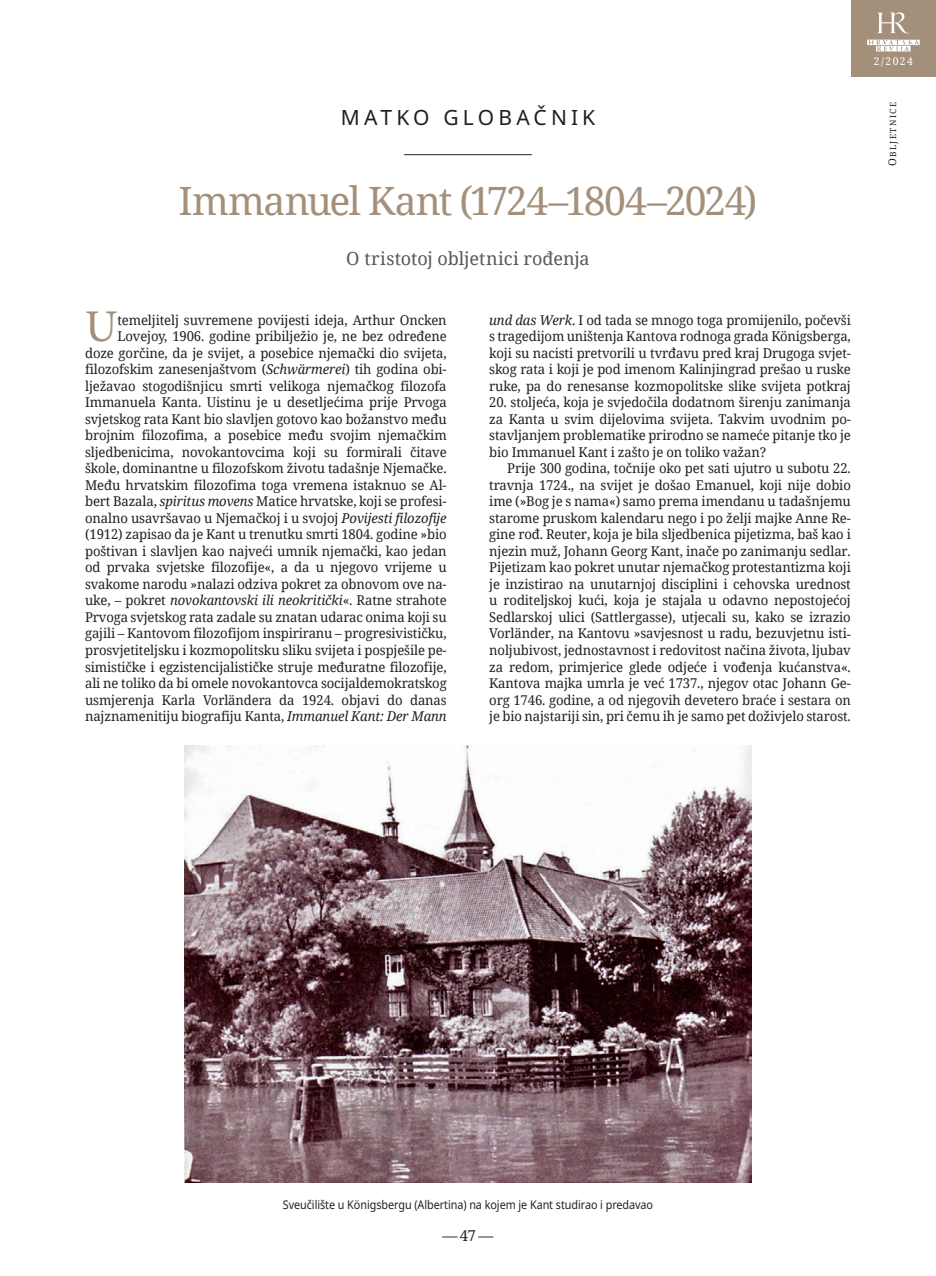
<style>
.page{position:relative;width:936px;height:1276px;background:#fff}
.page>*{position:absolute;margin:0;border:0;box-sizing:border-box;transform-origin:0 0}
.t1{font:500 45.3px "Minion Pro";color:#a4907a}
.t2{font:39px "Noto Serif";letter-spacing:-.04em;color:#a4907a}
.t3{font:21px "Noto Sans";letter-spacing:.195em;color:#231f20}
.t4{font:18px "Noto Serif";letter-spacing:-.005em;color:#57585a}
.t5{font:15px "Noto Serif";color:#231f20}
.t6{font:13.5px/16.5px "Noto Serif";letter-spacing:-.01em;color:#231f20;text-align:justify}
.t7{font:12px "Noto Sans";letter-spacing:-.005em;color:#231f20;scale:.9 1}
.t8{font:10.5px "Noto Serif SC800";color:#fff}
.t9{font:8.4px "Noto Serif SC800";letter-spacing:.165em;color:#231f20}
.s1{font-style:italic}
.s2{font-size:10.5px}
</style>
<div class="page">
<hr style="left:404px;top:154px;width:127px;height:1px;background:#231f20">
<img style="left:185px;top:746px;width:566px;height:436px">
<div style="left:850px;top:0;width:85px;height:77px;background:#a4907a"></div>
<svg style="left:877px;top:12px;width:33px;height:21px"></svg>
<svg style="left:867px;top:40px;width:52px;height:12px"></svg>
<h3 class="t3" style="left:340px;top:105px;width:256px">Matko Globačnik</h3>
<h2 class="t2" style="left:178px;top:174px;width:580px">Immanuel Kant (1724–1804–2024)</h2>
<h3 class="t4" style="left:346px;top:246px;width:245px">O tristotoj obljetnici rođenja</h3>
<h1 class="t1" style="left:85px;top:296px;width:34px">U</h1>
<p class="t6" style="left:85px;top:311px;width:363px;text-align:right">temeljitelj suvremene povijesti ideja, Arthur Oncken Lovejoy, 1906. godine pribilježio je, ne bez određene<br>doze gorčine, da je svijet, a posebice njemački dio svijeta, filozofskim zanesenjaštvom (<span class="s1">Schwärmerei</span>) tih godina obi&shy;lježavao stogodišnjicu smrti velikoga njemačkog filozofa Immanuela Kanta. Uistinu je u desetljećima prije Prvoga svjetskog rata Kant bio slavljen gotovo kao božanstvo među brojnim filozofima, a posebice među svojim njemačkim sljedbenicima, novokantovcima koji su formirali čitave škole, dominantne u filozofskom životu tadašnje Njemačke.<br>Među hrvatskim filozofima toga vremena istaknuo se Al&shy;bert Bazala, <span class="s1">spiritus movens</span> Matice hrvatske, koji se profesi&shy;onalno usavršavao u Njemačkoj i u svojoj <span class="s1">Povijesti filozofije </span>(1912) zapisao da je Kant u trenutku smrti 1804. godine »bio poštivan i slavljen kao najveći umnik njemački, kao jedan od prvaka svjetske filozofije«, a da u njegovo vrijeme u svakome narodu »nalazi odziva pokret za obnovom ove na&shy;uke, – pokret <span class="s1">novokantovski ili neokritički</span>«. Ratne strahote Prvoga svjetskog rata zadale su znatan udarac onima koji su gajili – Kantovom filozofijom inspiriranu – progresivističku, prosvjetiteljsku i kozmopolitsku sliku svijeta i pospješile pe&shy;simističke i egzistencijalističke struje međuratne filozofije, ali ne toliko da bi omele novokantovca socijaldemokratskog usmjerenja Karla Vorländera da 1924. objavi do danas najznamenitiju biografiju Kanta, <span class="s1">Immanuel Kant: Der Mann</span></p>
<p class="t6" style="left:489px;top:311px;width:363px"><span class="s1">und das Werk</span>. I od tada se mnogo toga promijenilo, počevši s tragedijom uništenja Kantova rodnoga grada Königsberga, koji su nacisti pretvorili u tvrđavu pred kraj Drugoga svjet&shy;skog rata i koji je pod imenom Kalinjingrad prešao u ruske ruke, pa do renesanse kozmopolitske slike svijeta potkraj</p>
<p class="t6" style="left:489px;top:394px;width:363px">20. stoljeća, koja je svjedočila dodatnom širenju zanimanja za Kanta u svim dijelovima svijeta. Takvim uvodnim po&shy;stavljanjem problematike prirodno se nameće pitanje tko je bio Immanuel Kant i zašto je on toliko važan?</p>
<p class="t6" style="left:489px;top:460px;width:363px;text-indent:18px">Prije 300 godina, točnije oko pet sati ujutro u subotu 22. travnja 1724., na svijet je došao Emanuel, koji nije dobio ime (»Bog je s nama«) samo prema imendanu u tadašnjemu starome pruskom kalendaru nego i po želji majke Anne Re&shy;gine rođ. Reuter, koja je bila sljedbenica pijetizma, baš kao i njezin muž, Johann Georg Kant, inače po zanimanju sedlar.<br>Pijetizam kao pokret unutar njemačkog protestantizma koji je inzistirao na unutarnjoj disciplini i cehovska urednost u roditeljskoj kući, koja je stajala u odavno nepostojećoj Sedlarskoj ulici (Sattlergasse), utjecali su, kako se izrazio Vorländer, na Kantovu »savjesnost u radu, bezuvjetnu isti&shy;noljubivost, jednostavnost i redovitost načina života, ljubav za redom, primjerice glede odjeće i vođenja kućanstva«.<br>Kantova majka umrla je već 1737., njegov otac Johann Ge&shy;org 1746. godine, a od njegovih devetero braće i sestara on je bio najstariji sin, pri čemu ih je samo pet doživjelo starost.</p>
<p class="t8" style="left:873px;top:54px;width:40px">2/2024</p>
<p class="t9" style="left:887px;top:166px;width:65px;rotate:-90deg"><span class="s2">O</span>bljetnice</p>
<p class="t7" style="left:283px;top:1197px;width:413px">Sveučilište u Königsbergu (Albertina) na kojem je Kant studirao i predavao</p>
<p class="t5" style="left:442px;top:1225px;width:52px">— 47 —</p>
</div>
